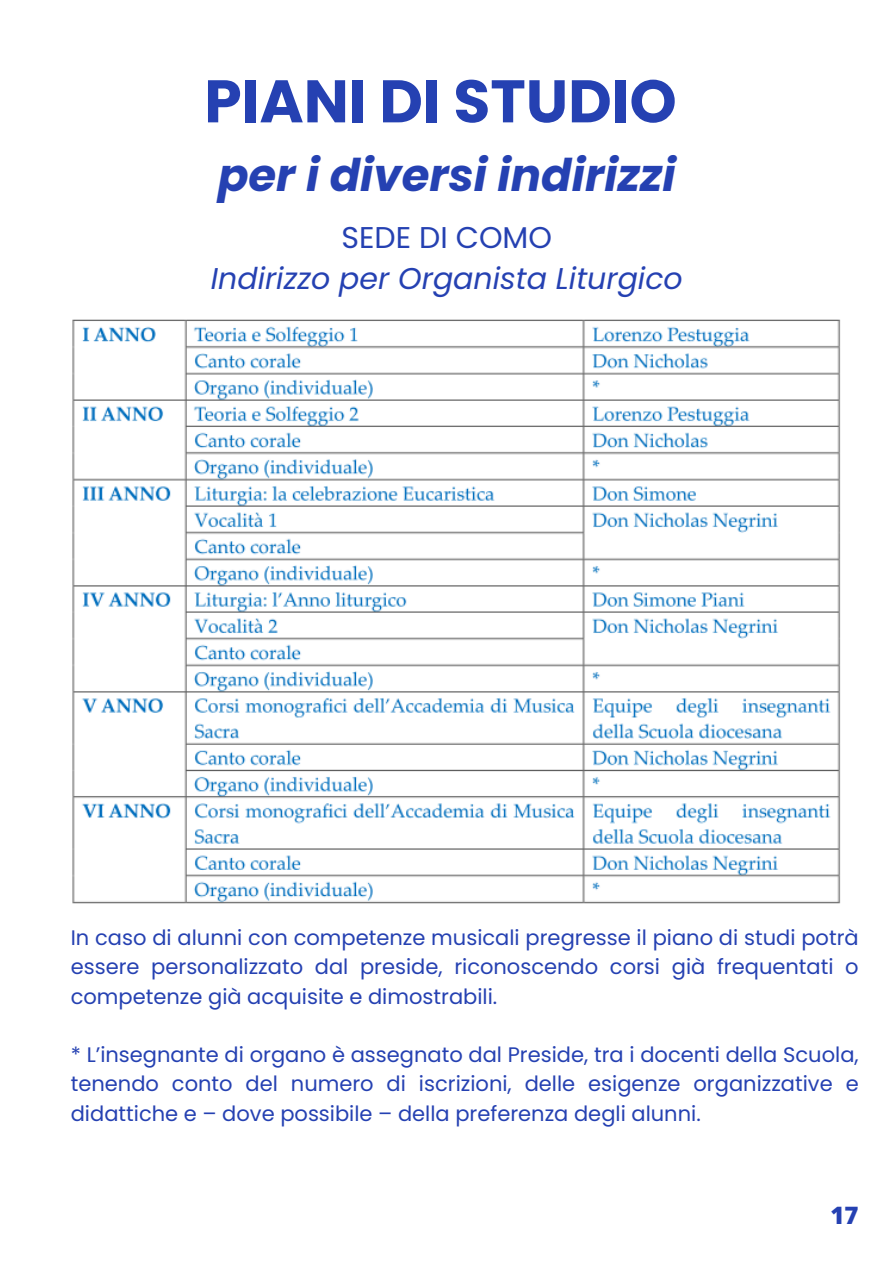
<style>
.page{position:relative;width:894px;height:1264px;background:#fff}
.page>*{position:absolute;margin:0;border:0;box-sizing:border-box;transform-origin:0 0}
.t1{font:700 60px "Poppins";color:#2541b2}
.t2{font:italic 700 45px "Poppins";color:#2541b2}
.t3{font:italic 30px "Poppins";color:#2541b2}
.t4{font:30px "Poppins";color:#2541b2}
.t5{font:800 24px "Open Sans";color:#2541b2}
.t6{font:21px/29.2px "Poppins";color:#2541b2;text-align:justify}
</style>
<div class="page">
<img style="left:72px;top:319px;width:769px;height:585px">
<h1 class="t1" style="left:204px;top:59px;width:474px">PIANI DI STUDIO</h1>
<h2 class="t2" style="left:218px;top:144px;width:459px">per i diversi indirizzi</h2>
<h3 class="t4" style="left:341px;top:216px;width:212px">SEDE DI COMO</h3>
<h3 class="t3" style="left:211px;top:258px;width:473px">Indirizzo per Organista Liturgico</h3>
<p class="t6" style="left:71px;top:923px;width:789px">In caso di alunni con competenze musicali pregresse il piano di studi potrà essere personalizzato dal preside, riconoscendo corsi già frequentati o competenze già acquisite e dimostrabili.</p>
<p class="t6" style="left:71px;top:1040px;width:789px">* L’insegnante di organo è assegnato dal Preside, tra i docenti della Scuola, tenendo conto del numero di iscrizioni, delle esigenze organizzative e didattiche e – dove possibile – della preferenza degli alunni.</p>
<p class="t5" style="left:830px;top:1198px;width:30px">17</p>
</div>
